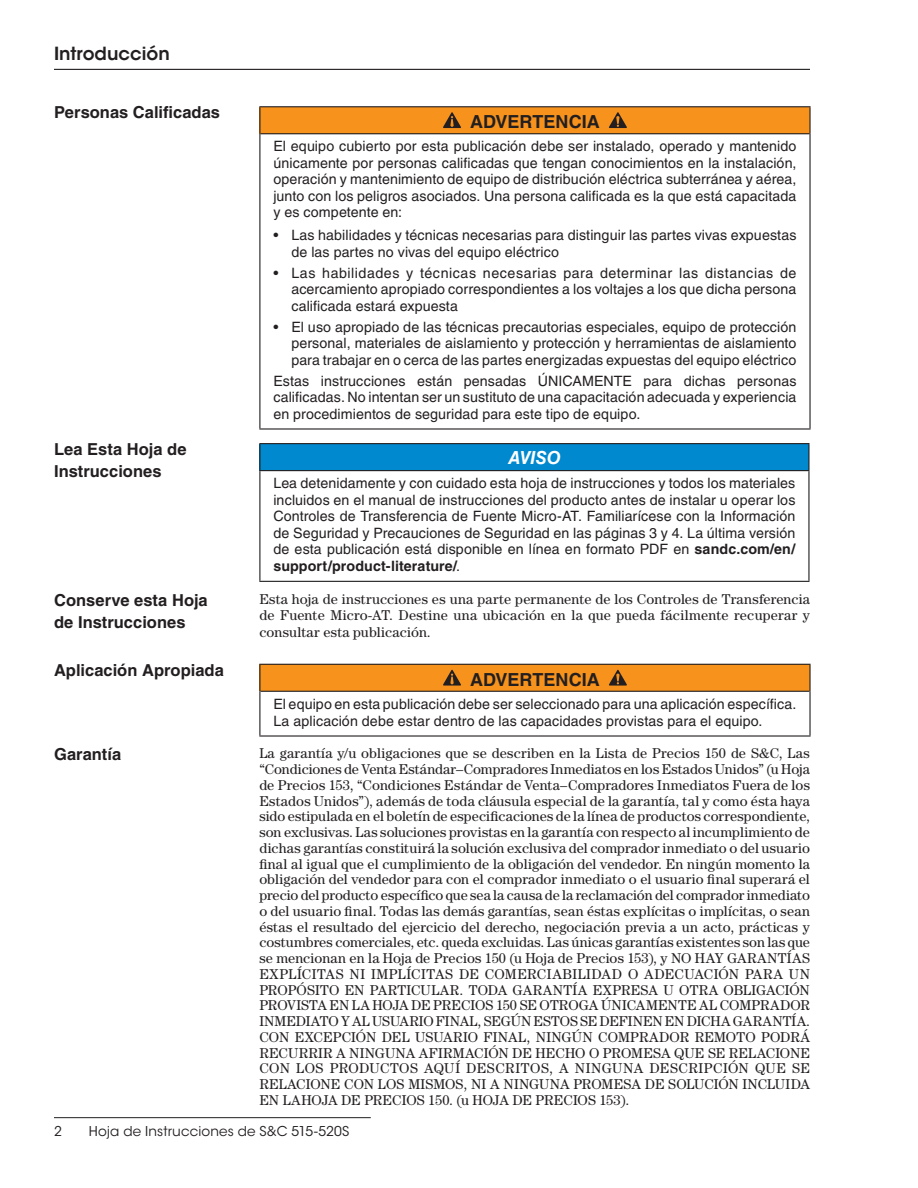
<style>
.page{position:relative;width:918px;height:1188px;background:#fff}
.page>*{position:absolute;margin:0;border:0;box-sizing:border-box;transform-origin:0 0}
.t1{font:700 18px "Helvetica LT Std";color:#231f20}
.t2{font:600 18px "ITC Avant Garde Std";color:#231f20}
.t3{font:italic 700 18px "Helvetica LT Std";letter-spacing:-.005em;color:#fff}
.t4{font:700 16.5px/22.5px "Helvetica LT Std";color:#231f20}
.t5{font:14.25px/15.8px "Century Std";letter-spacing:.01em;color:#231f20;text-align:justify}
.t6{font:14.25px/16.5px "Helvetica LT Std";letter-spacing:.005em;color:#231f20;text-align:justify}
.t7{font:13.5px "ITC Avant Garde Std";letter-spacing:.01em;color:#231f20}
.s1{font-weight:700}
</style>
<div class="page">
<hr style="left:54px;top:1117px;width:317px;height:1px;background:#231f20">
<hr style="left:54px;top:69px;width:756px;height:1px;background:#231f20">
<div style="left:260px;top:107px;width:550px;height:27px;background:#f7931d"></div>
<hr style="left:259px;top:106px;width:552px;height:1px;background:#231f20">
<svg style="left:259px;top:107px;width:1px;height:27px"></svg>
<hr style="left:809px;top:107px;width:2px;height:27px;background:#231f20">
<hr style="left:259px;top:134px;width:1px;height:294px;background:#231f20">
<hr style="left:809px;top:134px;width:2px;height:294px;background:#231f20">
<hr style="left:259px;top:428px;width:552px;height:2px;background:#231f20">
<hr style="left:260px;top:133px;width:549px;height:1px;background:#231f20">
<svg style="left:443px;top:112px;width:18px;height:16px"></svg>
<svg style="left:609px;top:112px;width:18px;height:16px"></svg>
<div style="left:260px;top:444px;width:549px;height:27px;background:#0089cf"></div>
<hr style="left:259px;top:443px;width:551px;height:1px;background:#231f20">
<svg style="left:259px;top:444px;width:1px;height:26px"></svg>
<hr style="left:808px;top:444px;width:2px;height:26px;background:#231f20">
<hr style="left:259px;top:471px;width:1px;height:110px;background:#231f20">
<hr style="left:808px;top:471px;width:2px;height:110px;background:#231f20">
<hr style="left:259px;top:581px;width:551px;height:1px;background:#231f20">
<hr style="left:259px;top:470px;width:551px;height:1px;background:#231f20">
<div style="left:260px;top:664px;width:550px;height:27px;background:#f7931d"></div>
<hr style="left:259px;top:664px;width:552px;height:1px;background:#231f20">
<svg style="left:259px;top:665px;width:1px;height:26px"></svg>
<hr style="left:809px;top:665px;width:2px;height:26px;background:#231f20">
<hr style="left:259px;top:691px;width:1px;height:44px;background:#231f20">
<hr style="left:809px;top:691px;width:2px;height:44px;background:#231f20">
<hr style="left:259px;top:735px;width:552px;height:2px;background:#231f20">
<hr style="left:260px;top:691px;width:549px;height:1px;background:#231f20">
<svg style="left:443px;top:670px;width:18px;height:16px"></svg>
<svg style="left:609px;top:670px;width:18px;height:16px"></svg>
<p class="t2" style="left:54px;top:42px;width:117px">Introducción</p>
<p class="t4" style="left:54px;top:101px;width:168px">Personas Calificadas</p>
<p class="t1" style="left:470px;top:111px;width:131px">ADVERTENCIA</p>
<p class="t6" style="left:273px;top:138px;width:525px">El equipo cubierto por esta publicación debe ser instalado, operado y mantenido únicamente por personas calificadas que tengan conocimientos en la instalación, operación y mantenimiento de equipo de distribución eléctrica subterránea y aérea, junto con los peligros asociados. Una persona calificada es la que está capacitada y es competente en:</p>
<p class="t6" style="left:291px;top:227px;width:507px;text-indent:-18px">• Las habilidades y técnicas necesarias para distinguir las partes vivas expuestas de las partes no vivas del equipo eléctrico</p>
<p class="t6" style="left:291px;top:264px;width:507px;text-indent:-18px">• Las habilidades y técnicas necesarias para determinar las distancias de acercamiento apropiado correspondientes a los voltajes a los que dicha persona calificada estará expuesta</p>
<p class="t6" style="left:291px;top:318px;width:507px;text-indent:-18px">• El uso apropiado de las técnicas precautorias especiales, equipo de protección personal, materiales de aislamiento y protección y herramientas de aislamiento para trabajar en o cerca de las partes energizadas expuestas del equipo eléctrico</p>
<p class="t6" style="left:273px;top:372px;width:525px">Estas instrucciones están pensadas ÚNICAMENTE para dichas personas calificadas. No intentan ser un sustituto de una capacitación adecuada y experiencia en procedimientos de seguridad para este tipo de equipo.</p>
<p class="t4" style="left:54px;top:438px;width:134px">Lea Esta Hoja de<br>Instrucciones</p>
<p class="t3" style="left:508px;top:446px;width:54px">AVISO</p>
<p class="t6" style="left:273px;top:475px;width:524px">Lea detenidamente y con cuidado esta hoja de instrucciones y todos los materiales incluidos en el manual de instrucciones del producto antes de instalar u operar los Controles de Transferencia de Fuente Micro-AT. Familiarícese con la Información de Seguridad y Precauciones de Seguridad en las páginas 3 y 4. La última versión de esta publicación está disponible en línea en formato PDF en <span class="s1">sandc.com/en/ support/product-literature/</span>.</p>
<p class="t4" style="left:54px;top:588px;width:155px">Conserve esta Hoja de Instrucciones</p>
<p class="t5" style="left:259px;top:590px;width:552px;line-height:16.5px">Esta hoja de instrucciones es una parte permanente de los Controles de Transferencia de Fuente Micro-AT. Destine una ubicación en la que pueda fácilmente recuperar y consultar esta publicación.</p>
<p class="t4" style="left:54px;top:658px;width:172px">Aplicación Apropiada</p>
<p class="t1" style="left:470px;top:668px;width:131px">ADVERTENCIA</p>
<p class="t6" style="left:273px;top:696px;width:522px">El equipo en esta publicación debe ser seleccionado para una aplicación específica.<br>La aplicación debe estar dentro de las capacidades provistas para el equipo.</p>
<p class="t4" style="left:54px;top:743px;width:69px">Garantía</p>
<p class="t5" style="left:259px;top:745px;width:552px">La garantía y/u obligaciones que se describen en la Lista de Precios 150 de S&amp;C, Las “Condiciones de Venta Estándar–Compradores Inmediatos en los Estados Unidos” (u Hoja de Precios 153, “Condiciones Estándar de Venta–Compradores Inmediatos Fuera de los Estados Unidos”), además de toda cláusula especial de la garantía, tal y como ésta haya sido estipulada en el boletín de especificaciones de la línea de productos correspondiente, son exclusivas. Las soluciones provistas en la garantía con respecto al incumplimiento de dichas garantías constituirá la solución exclusiva del comprador inmediato o del usuario final al igual que el cumplimiento de la obligación del vendedor. En ningún momento la obligación del vendedor para con el comprador inmediato o el usuario final superará el precio del producto específico que sea la causa de la reclamación del comprador inmediato o del usuario final. Todas las demás garantías, sean éstas explícitas o implícitas, o sean éstas el resultado del ejercicio del derecho, negociación previa a un acto, prácticas y costumbres comerciales, etc. queda excluidas. Las únicas garantías existentes son las que se mencionan en la Hoja de Precios 150 (u Hoja de Precios 153), y NO HAY GARANTÍAS EXPLÍCITAS NI IMPLÍCITAS DE COMERCIABILIDAD O ADECUACIÓN PARA UN PROPÓSITO EN PARTICULAR. TODA GARANTÍA EXPRESA U OTRA OBLIGACIÓN PROVISTA EN LA HOJA DE PRECIOS 150 SE OTROGA ÚNICAMENTE AL COMPRADOR INMEDIATO Y AL USUARIO FINAL, SEGÚN ESTOS SE DEFINEN EN DICHA GARANTÍA.<br>CON EXCEPCIÓN DEL USUARIO FINAL, NINGÚN COMPRADOR REMOTO PODRÁ RECURRIR A NINGUNA AFIRMACIÓN DE HECHO O PROMESA QUE SE RELACIONE CON LOS PRODUCTOS AQUÍ DESCRITOS, A NINGUNA DESCRIPCIÓN QUE SE RELACIONE CON LOS MISMOS, NI A NINGUNA PROMESA DE SOLUCIÓN INCLUIDA EN LAHOJA DE PRECIOS 150. (u HOJA DE PRECIOS 153).</p>
<p class="t7" style="left:54px;top:1123px;width:9px">2</p>
<p class="t7" style="left:89px;top:1123px;width:262px">Hoja de Instrucciones de S&amp;C 515-520S</p>
</div>
